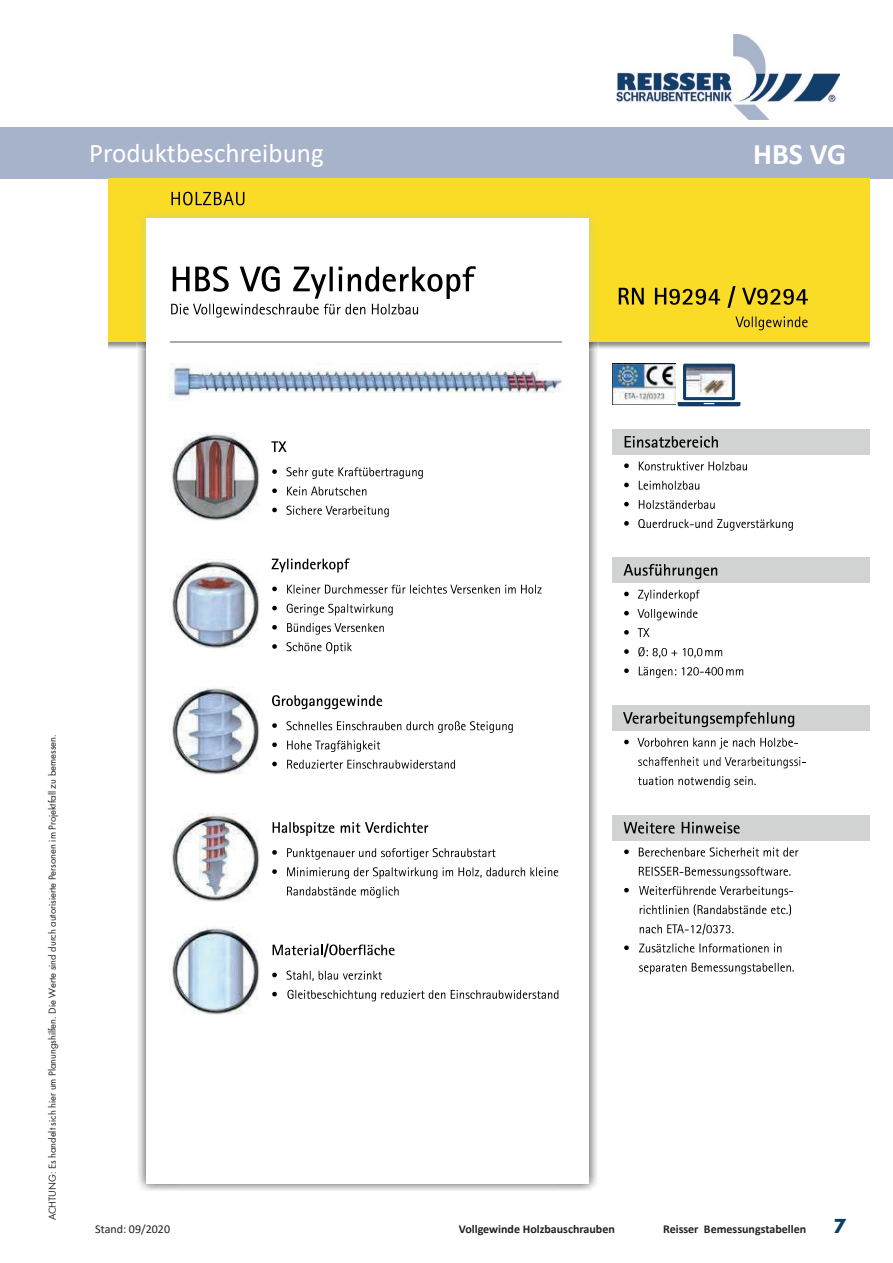
<style>
.page{position:relative;width:893px;height:1263px;background:#fff}
.page>*{position:absolute;margin:0;border:0;box-sizing:border-box;transform-origin:0 0}
.t1{font:700 30px "Calibri";color:#fff}
.t2{font:27px "Calibri";color:#fff}
.t3{font:700 21px "Wuerth";color:#0c3e68}
.t4{font:700 12px "Calibri";color:#231f20}
.t5{font:12px "Calibri";color:#231f20}
.t6{font:10.5px "Wuerth";color:#231f20}
</style>
<div class="page">
<img style="left:617px;top:34px;width:222px;height:85px">
<div style="left:0;top:128px;width:893px;height:51px;background:#a7b3ca"></div>
<hr style="left:870px;top:179px;width:1px;height:40px;background:#fadc26">
<div style="left:108px;top:179px;width:762px;height:163px;background:#fadc26"></div>
<svg style="left:171px;top:192px;width:73px;height:13px"></svg>
<img style="left:138px;top:349px;width:39px;height:842px">
<img style="left:558px;top:349px;width:39px;height:842px">
<img style="left:136px;top:213px;width:463px;height:136px">
<div style="left:146px;top:218px;width:443px;height:965px;background:#fff"></div>
<hr style="left:170px;top:341px;width:392px;height:2px;background:#a7aaaa">
<img style="left:170px;top:432px;width:90px;height:89px">
<img style="left:170px;top:559px;width:90px;height:90px">
<img style="left:170px;top:686px;width:90px;height:89px">
<img style="left:170px;top:813px;width:90px;height:89px">
<img style="left:170px;top:926px;width:90px;height:89px">
<svg style="left:624px;top:590px;width:76px;height:11px"></svg>
<svg style="left:624px;top:609px;width:73px;height:11px"></svg>
<svg style="left:624px;top:628px;width:25px;height:9px"></svg>
<svg style="left:624px;top:647px;width:98px;height:11px"></svg>
<svg style="left:624px;top:666px;width:119px;height:12px"></svg>
<svg style="left:624px;top:462px;width:123px;height:8px"></svg>
<svg style="left:624px;top:481px;width:75px;height:9px"></svg>
<svg style="left:624px;top:500px;width:91px;height:9px"></svg>
<svg style="left:624px;top:519px;width:169px;height:12px"></svg>
<svg style="left:619px;top:286px;width:189px;height:22px"></svg>
<svg style="left:171px;top:266px;width:305px;height:52px"></svg>
<svg style="left:735px;top:316px;width:72px;height:14px"></svg>
<div style="left:612px;top:429px;width:258px;height:25px;background:#d1d2d2"></div>
<svg style="left:625px;top:436px;width:93px;height:12px"></svg>
<div style="left:612px;top:557px;width:258px;height:25px;background:#d1d2d2"></div>
<svg style="left:623px;top:564px;width:94px;height:15px"></svg>
<svg style="left:271px;top:441px;width:16px;height:11px"></svg>
<svg style="left:272px;top:467px;width:151px;height:12px"></svg>
<svg style="left:272px;top:487px;width:94px;height:8px"></svg>
<svg style="left:272px;top:506px;width:117px;height:11px"></svg>
<svg style="left:272px;top:558px;width:78px;height:14px"></svg>
<svg style="left:272px;top:585px;width:270px;height:9px"></svg>
<svg style="left:272px;top:604px;width:121px;height:11px"></svg>
<svg style="left:272px;top:623px;width:112px;height:11px"></svg>
<svg style="left:272px;top:642px;width:80px;height:12px"></svg>
<svg style="left:272px;top:695px;width:110px;height:14px"></svg>
<svg style="left:272px;top:721px;width:241px;height:12px"></svg>
<svg style="left:272px;top:740px;width:108px;height:12px"></svg>
<svg style="left:272px;top:760px;width:183px;height:9px"></svg>
<svg style="left:273px;top:822px;width:155px;height:14px"></svg>
<svg style="left:272px;top:848px;width:223px;height:12px"></svg>
<svg style="left:272px;top:867px;width:286px;height:12px"></svg>
<svg style="left:287px;top:886px;width:112px;height:12px"></svg>
<svg style="left:273px;top:944px;width:121px;height:13px"></svg>
<svg style="left:272px;top:970px;width:110px;height:11px"></svg>
<svg style="left:272px;top:990px;width:286px;height:11px"></svg>
<svg style="left:624px;top:738px;width:174px;height:11px"></svg>
<svg style="left:638px;top:757px;width:168px;height:11px"></svg>
<svg style="left:638px;top:776px;width:118px;height:12px"></svg>
<div style="left:612px;top:705px;width:258px;height:25px;background:#d1d2d2"></div>
<svg style="left:623px;top:712px;width:171px;height:15px"></svg>
<svg style="left:624px;top:847px;width:174px;height:9px"></svg>
<svg style="left:639px;top:867px;width:151px;height:11px"></svg>
<svg style="left:624px;top:886px;width:169px;height:11px"></svg>
<svg style="left:640px;top:904px;width:151px;height:12px"></svg>
<svg style="left:640px;top:923px;width:93px;height:12px"></svg>
<svg style="left:624px;top:943px;width:157px;height:9px"></svg>
<svg style="left:639px;top:963px;width:155px;height:11px"></svg>
<div style="left:612px;top:815px;width:258px;height:25px;background:#d1d2d2"></div>
<svg style="left:624px;top:822px;width:116px;height:11px"></svg>
<img style="left:612px;top:363px;width:63px;height:42px">
<svg style="left:678px;top:364px;width:62px;height:42px"></svg>
<img style="left:170px;top:363px;width:392px;height:38px">
<h2 class="t2" style="left:89px;top:135px;width:236px">Produktbeschreibung</h2>
<h1 class="t1" style="left:753px;top:132px;width:95px">HBS VG</h1>
<p class="t6" style="left:45px;top:1220px;width:487px;rotate:-90deg">ACHTUNG: Es handelt sich hier um Planungshilfen. Die Werte sind durch autorisierte Personen im Projektfall zu bemessen.</p>
<p class="t5" style="left:95px;top:1221px;width:76px">Stand: 09/2020</p>
<p class="t4" style="left:459px;top:1221px;width:158px">Vollgewinde Holzbauschrauben</p>
<p class="t4" style="left:663px;top:1221px;width:145px">Reisser Bemessungstabellen</p>
<h3 class="t3" style="left:833px;top:1210px;width:14px">7</h3>
</div>
